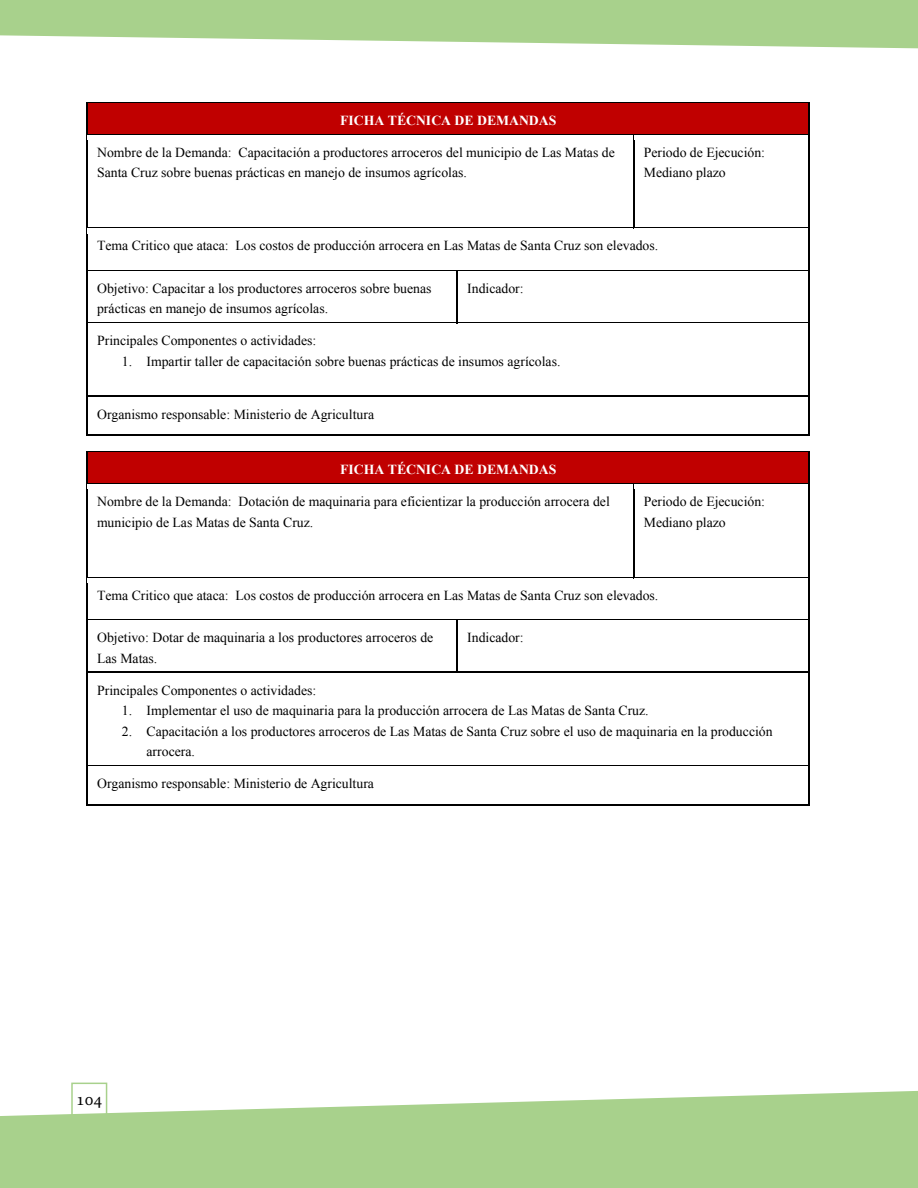
<style>
.page{position:relative;width:918px;height:1188px;background:#fff}
.page>*{position:absolute;margin:0;border:0;box-sizing:border-box;transform-origin:0 0}
.t1{font:18px "Minion Pro";color:#000}
.t2{font:13.8px/20.5px "Times New Roman";color:#000}
.t3{font:700 13.8px "Times New Roman";color:#fff}
</style>
<div class="page">
<svg style="left:0;top:1091px;width:918px;height:97px;fill:#a8d18c"></svg>
<div style="left:71px;top:1083px;width:36px;height:36px;border:2px solid #a8d18c"></div>
<svg style="left:0;top:0;width:917px;height:48px;fill:#a8d18c"></svg>
<svg style="left:917px;top:0;width:1px;height:48px"></svg>
<div style="left:97px;top:108px;width:703px;height:21px;background:#c00000"></div>
<svg style="left:86px;top:102px;width:2px;height:6px"></svg>
<hr style="left:88px;top:102px;width:721px;height:1px;background:#000">
<div style="left:88px;top:103px;width:721px;height:5px;background:#c00000"></div>
<div style="left:87px;top:129px;width:722px;height:5px;background:#c00000"></div>
<hr style="left:86px;top:108px;width:2px;height:26px;background:#000">
<hr style="left:88px;top:134px;width:545px;height:1px;background:#000">
<hr style="left:634px;top:134px;width:175px;height:1px;background:#000">
<svg style="left:809px;top:102px;width:1px;height:38px"></svg>
<hr style="left:86px;top:140px;width:2px;height:88px;background:#000">
<hr style="left:633px;top:140px;width:1px;height:88px;background:#000">
<hr style="left:809px;top:140px;width:1px;height:88px;background:#000">
<hr style="left:88px;top:228px;width:545px;height:1px;background:#000">
<hr style="left:634px;top:228px;width:175px;height:1px;background:#000">
<hr style="left:86px;top:234px;width:2px;height:36px;background:#000">
<hr style="left:809px;top:234px;width:1px;height:36px;background:#000">
<svg style="left:86px;top:270px;width:2px;height:6px"></svg>
<hr style="left:88px;top:270px;width:369px;height:1px;background:#000">
<hr style="left:458px;top:270px;width:351px;height:1px;background:#000">
<hr style="left:86px;top:276px;width:2px;height:46px;background:#000">
<hr style="left:457px;top:276px;width:1px;height:46px;background:#000">
<hr style="left:809px;top:276px;width:1px;height:46px;background:#000">
<svg style="left:86px;top:322px;width:2px;height:7px"></svg>
<hr style="left:88px;top:322px;width:369px;height:2px;background:#000">
<hr style="left:458px;top:322px;width:351px;height:2px;background:#000">
<hr style="left:86px;top:329px;width:2px;height:67px;background:#000">
<hr style="left:809px;top:329px;width:1px;height:67px;background:#000">
<svg style="left:86px;top:396px;width:2px;height:6px"></svg>
<hr style="left:88px;top:396px;width:721px;height:1px;background:#000">
<hr style="left:86px;top:402px;width:2px;height:32px;background:#000">
<hr style="left:88px;top:434px;width:721px;height:2px;background:#000">
<hr style="left:809px;top:402px;width:1px;height:32px;background:#000">
<div style="left:97px;top:458px;width:703px;height:20px;background:#c00000"></div>
<svg style="left:86px;top:452px;width:2px;height:6px"></svg>
<hr style="left:88px;top:452px;width:721px;height:1px;background:#000">
<div style="left:88px;top:453px;width:721px;height:5px;background:#c00000"></div>
<div style="left:87px;top:478px;width:722px;height:5px;background:#c00000"></div>
<hr style="left:86px;top:458px;width:2px;height:25px;background:#000">
<hr style="left:88px;top:483px;width:545px;height:2px;background:#000">
<hr style="left:634px;top:483px;width:175px;height:2px;background:#000">
<svg style="left:809px;top:452px;width:1px;height:38px"></svg>
<hr style="left:86px;top:490px;width:2px;height:87px;background:#000">
<hr style="left:633px;top:490px;width:1px;height:87px;background:#000">
<hr style="left:809px;top:490px;width:1px;height:87px;background:#000">
<hr style="left:88px;top:577px;width:545px;height:1px;background:#000">
<hr style="left:634px;top:577px;width:175px;height:1px;background:#000">
<hr style="left:86px;top:583px;width:2px;height:36px;background:#000">
<hr style="left:809px;top:583px;width:1px;height:36px;background:#000">
<svg style="left:86px;top:619px;width:2px;height:7px"></svg>
<hr style="left:88px;top:619px;width:369px;height:2px;background:#000">
<hr style="left:458px;top:619px;width:351px;height:2px;background:#000">
<hr style="left:86px;top:626px;width:2px;height:46px;background:#000">
<hr style="left:457px;top:626px;width:1px;height:46px;background:#000">
<hr style="left:809px;top:626px;width:1px;height:46px;background:#000">
<svg style="left:86px;top:672px;width:2px;height:6px"></svg>
<hr style="left:88px;top:672px;width:369px;height:1px;background:#000">
<hr style="left:458px;top:672px;width:351px;height:1px;background:#000">
<hr style="left:86px;top:678px;width:2px;height:87px;background:#000">
<hr style="left:809px;top:678px;width:1px;height:87px;background:#000">
<svg style="left:86px;top:765px;width:2px;height:7px"></svg>
<hr style="left:88px;top:765px;width:721px;height:2px;background:#000">
<hr style="left:86px;top:772px;width:2px;height:32px;background:#000">
<hr style="left:88px;top:804px;width:721px;height:1px;background:#000">
<hr style="left:809px;top:772px;width:1px;height:32px;background:#000">
<p class="t3" style="left:340px;top:111px;width:218px">FICHA TÉCNICA DE DEMANDAS</p>
<p class="t2" style="left:97px;top:142px;width:519px">Nombre de la Demanda: Capacitación a productores arroceros del municipio de Las Matas de<br>Santa Cruz sobre buenas prácticas en manejo de insumos agrícolas.</p>
<p class="t2" style="left:644px;top:142px;width:123px">Periodo de Ejecución:<br>Mediano plazo</p>
<p class="t2" style="left:97px;top:235px;width:563px">Tema Critico que ataca: Los costos de producción arrocera en Las Matas de Santa Cruz son elevados.</p>
<p class="t2" style="left:97px;top:278px;width:336px">Objetivo: Capacitar a los productores arroceros sobre buenas prácticas en manejo de insumos agrícolas.</p>
<p class="t2" style="left:467px;top:278px;width:58px">Indicador:</p>
<p class="t2" style="left:97px;top:330px;width:221px">Principales Componentes o actividades:</p>
<p class="t2" style="left:122px;top:351px;width:440px">1. Impartir taller de capacitación sobre buenas prácticas de insumos agrícolas.</p>
<p class="t2" style="left:97px;top:403px;width:279px">Organismo responsable: Ministerio de Agricultura</p>
<p class="t3" style="left:340px;top:460px;width:218px">FICHA TÉCNICA DE DEMANDAS</p>
<p class="t2" style="left:97px;top:491px;width:514px">Nombre de la Demanda: Dotación de maquinaria para eficientizar la producción arrocera del municipio de Las Matas de Santa Cruz.</p>
<p class="t2" style="left:644px;top:491px;width:123px">Periodo de Ejecución:<br>Mediano plazo</p>
<p class="t2" style="left:97px;top:585px;width:563px">Tema Critico que ataca: Los costos de producción arrocera en Las Matas de Santa Cruz son elevados.</p>
<p class="t2" style="left:97px;top:627px;width:338px">Objetivo: Dotar de maquinaria a los productores arroceros de<br>Las Matas.</p>
<p class="t2" style="left:467px;top:627px;width:58px">Indicador:</p>
<p class="t2" style="left:97px;top:679px;width:221px">Principales Componentes o actividades:</p>
<p class="t2" style="left:122px;top:700px;width:528px">1. Implementar el uso de maquinaria para la producción arrocera de Las Matas de Santa Cruz.</p>
<p class="t2" style="left:147px;top:721px;width:628px;text-indent:-25px">2. Capacitación a los productores arroceros de Las Matas de Santa Cruz sobre el uso de maquinaria en la producción arrocera.</p>
<p class="t2" style="left:97px;top:773px;width:278px">Organismo responsable: Ministerio de Agricultura</p>
<h1 class="t1" style="left:76px;top:1087px;width:28px">104</h1>
</div>
